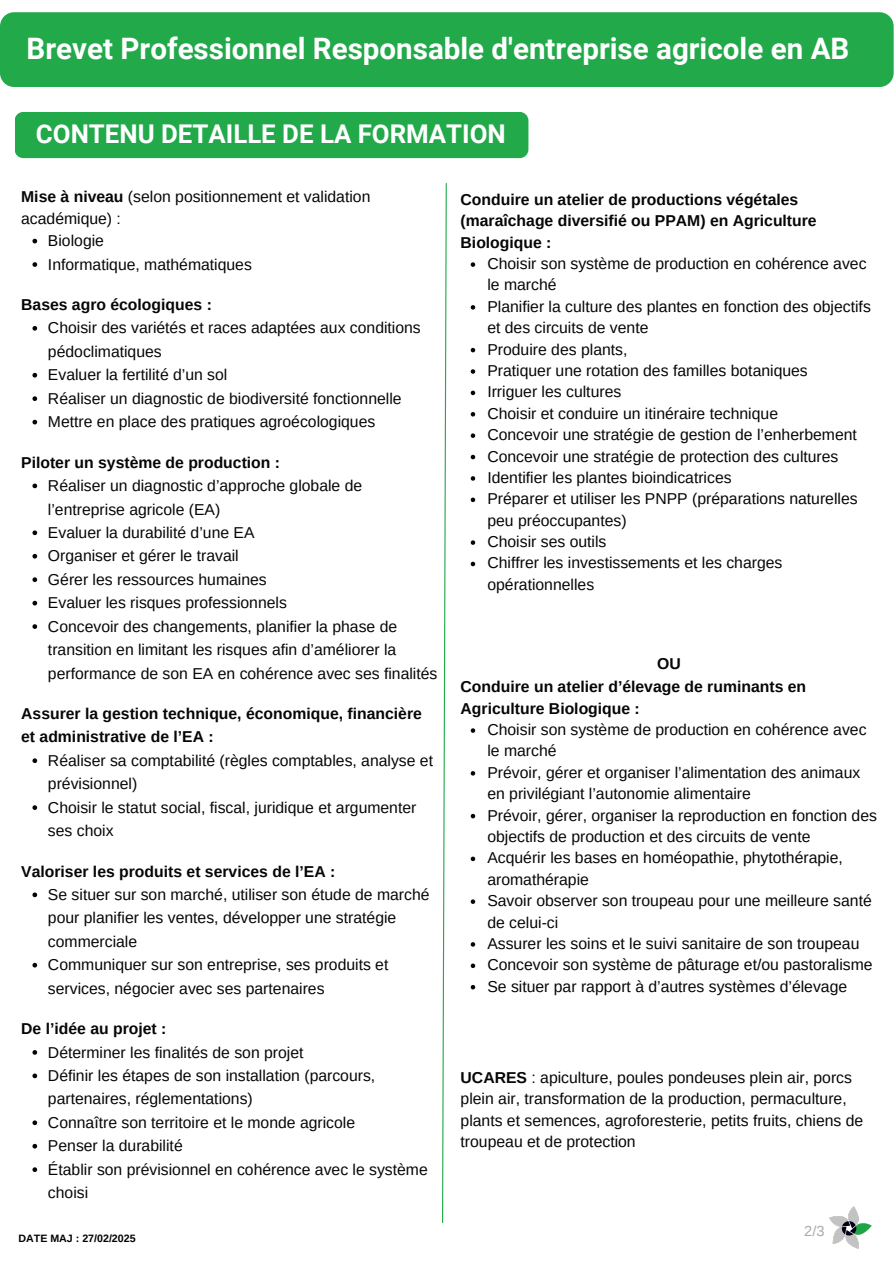
<style>
.page{position:relative;width:894px;height:1264px;background:#fff}
.page>*{position:absolute;margin:0;border:0;box-sizing:border-box;transform-origin:0 0}
.t1{font:700 29.55px "Roboto";color:#fff}
.t2{font:700 25.8px "Roboto";color:#fff}
.t3{font:15.75px/21.3px "Arimo";color:#050606}
.t4{font:700 15.75px/21.3px "Arimo";color:#050606}
.t5{font:14.55px "Arimo";color:#a8a9ad}
.t6{font:700 10.65px "Arimo";color:#000}
.s1{font-weight:700}
</style>
<div class="page">
<div style="left:15px;top:112px;width:513px;height:46px;background:#21a94a;border-radius:9px"></div>
<img style="left:829px;top:1206px;width:42px;height:43px">
<svg style="left:32px;top:239px;width:5px;height:4px"></svg>
<svg style="left:32px;top:262px;width:5px;height:5px"></svg>
<svg style="left:32px;top:326px;width:5px;height:5px"></svg>
<svg style="left:32px;top:373px;width:5px;height:4px"></svg>
<svg style="left:32px;top:396px;width:5px;height:5px"></svg>
<svg style="left:32px;top:420px;width:5px;height:4px"></svg>
<svg style="left:32px;top:483px;width:5px;height:5px"></svg>
<svg style="left:32px;top:530px;width:5px;height:5px"></svg>
<svg style="left:32px;top:554px;width:5px;height:4px"></svg>
<svg style="left:32px;top:577px;width:5px;height:5px"></svg>
<svg style="left:32px;top:601px;width:5px;height:4px"></svg>
<svg style="left:32px;top:624px;width:5px;height:5px"></svg>
<svg style="left:32px;top:758px;width:5px;height:5px"></svg>
<svg style="left:32px;top:805px;width:5px;height:5px"></svg>
<svg style="left:32px;top:892px;width:5px;height:5px"></svg>
<svg style="left:32px;top:962px;width:5px;height:5px"></svg>
<svg style="left:32px;top:1050px;width:5px;height:4px"></svg>
<svg style="left:32px;top:1073px;width:5px;height:5px"></svg>
<svg style="left:32px;top:1120px;width:5px;height:5px"></svg>
<svg style="left:32px;top:1143px;width:5px;height:5px"></svg>
<svg style="left:32px;top:1167px;width:5px;height:4px"></svg>
<svg style="left:470px;top:262px;width:5px;height:5px"></svg>
<svg style="left:470px;top:305px;width:5px;height:4px"></svg>
<svg style="left:470px;top:348px;width:5px;height:4px"></svg>
<svg style="left:470px;top:369px;width:5px;height:5px"></svg>
<svg style="left:470px;top:390px;width:5px;height:5px"></svg>
<svg style="left:470px;top:412px;width:5px;height:4px"></svg>
<svg style="left:470px;top:433px;width:5px;height:5px"></svg>
<svg style="left:470px;top:455px;width:5px;height:4px"></svg>
<svg style="left:470px;top:476px;width:5px;height:4px"></svg>
<svg style="left:470px;top:497px;width:5px;height:5px"></svg>
<svg style="left:470px;top:540px;width:5px;height:5px"></svg>
<svg style="left:470px;top:561px;width:5px;height:5px"></svg>
<svg style="left:470px;top:728px;width:5px;height:4px"></svg>
<svg style="left:470px;top:771px;width:5px;height:4px"></svg>
<svg style="left:470px;top:813px;width:5px;height:5px"></svg>
<svg style="left:470px;top:856px;width:5px;height:5px"></svg>
<svg style="left:470px;top:899px;width:5px;height:4px"></svg>
<svg style="left:470px;top:942px;width:5px;height:4px"></svg>
<svg style="left:470px;top:963px;width:5px;height:5px"></svg>
<svg style="left:470px;top:985px;width:5px;height:4px"></svg>
<div style="left:0;top:12px;width:893px;height:75px;background:#21a94a;border-radius:14px"></div>
<svg style="left:442px;top:183px;width:5px;height:1040px"></svg>
<p class="t1" style="left:27px;top:31px;width:824px">Brevet Professionnel Responsable d'entreprise agricole en AB</p>
<p class="t2" style="left:36px;top:119px;width:471px">CONTENU DETAILLE DE LA FORMATION</p>
<h2 class="t3" style="left:21px;top:186px;width:350px"><span class="s1">Mise à niveau</span> (selon positionnement et validation académique) :</h2>
<h4 class="t3" style="left:48px;top:230px;width:57px">Biologie</h4>
<p class="t3" style="left:48px;top:253px;width:205px">Informatique, mathématiques</p>
<p class="t4" style="left:21px;top:294px;width:192px">Bases agro écologiques :</p>
<h3 class="t3" style="left:48px;top:316px;width:374px;line-height:23.4px">Choisir des variétés et races adaptées aux conditions pédoclimatiques</h3>
<p class="t3" style="left:48px;top:364px;width:181px">Evaluer la fertilité d’un sol</p>
<p class="t3" style="left:48px;top:388px;width:355px">Réaliser un diagnostic de biodiversité fonctionnelle</p>
<p class="t3" style="left:48px;top:411px;width:329px">Mettre en place des pratiques agroécologiques</p>
<p class="t4" style="left:21px;top:451px;width:260px">Piloter un système de production :</p>
<h3 class="t3" style="left:48px;top:474px;width:315px;line-height:23.4px">Réaliser un diagnostic d’approche globale de l’entreprise agricole (EA)</h3>
<p class="t3" style="left:48px;top:522px;width:208px">Evaluer la durabilité d’une EA</p>
<p class="t3" style="left:48px;top:545px;width:192px">Organiser et gérer le travail</p>
<p class="t3" style="left:48px;top:568px;width:220px">Gérer les ressources humaines</p>
<p class="t3" style="left:48px;top:592px;width:240px">Evaluer les risques professionnels</p>
<p class="t3" style="left:48px;top:614px;width:391px;line-height:23.4px">Concevoir des changements, planifier la phase de transition en limitant les risques afin d’améliorer la performance de son EA en cohérence avec ses finalités</p>
<p class="t4" style="left:21px;top:701px;width:402px;line-height:23.4px">Assurer la gestion technique, économique, financière et administrative de l’EA :</p>
<h3 class="t3" style="left:48px;top:748px;width:386px;line-height:23.4px">Réaliser sa comptabilité (règles comptables, analyse et prévisionnel)</h3>
<p class="t3" style="left:48px;top:795px;width:370px;line-height:23.4px">Choisir le statut social, fiscal, juridique et argumenter ses choix</p>
<p class="t4" style="left:21px;top:860px;width:315px">Valoriser les produits et services de l’EA :</p>
<h3 class="t3" style="left:48px;top:882px;width:383px;line-height:23.4px">Se situer sur son marché, utiliser son étude de marché pour planifier les ventes, développer une stratégie commerciale</h3>
<p class="t3" style="left:48px;top:953px;width:342px;line-height:23.4px">Communiquer sur son entreprise, ses produits et services, négocier avec ses partenaires</p>
<p class="t4" style="left:21px;top:1018px;width:147px">De l’idée au projet :</p>
<h3 class="t3" style="left:48px;top:1041px;width:257px">Déterminer les finalités de son projet</h3>
<p class="t3" style="left:48px;top:1063px;width:329px;line-height:23.4px">Définir les étapes de son installation (parcours, partenaires, réglementations)</p>
<p class="t3" style="left:48px;top:1111px;width:308px">Connaître son territoire et le monde agricole</p>
<p class="t3" style="left:48px;top:1135px;width:136px">Penser la durabilité</p>
<p class="t3" style="left:48px;top:1157px;width:381px;line-height:23.4px">Établir son prévisionnel en cohérence avec le système choisi</p>
<h4 class="t6" style="left:18px;top:1232px;width:119px">DATE MAJ : 27/02/2025</h4>
<p class="t4" style="left:460px;top:189px;width:357px">Conduire un atelier de productions végétales (maraîchage diversifié ou PPAM) en Agriculture<br>Biologique :</p>
<p class="t3" style="left:487px;top:253px;width:380px">Choisir son système de production en cohérence avec le marché</p>
<h3 class="t3" style="left:487px;top:296px;width:385px">Planifier la culture des plantes en fonction des objectifs et des circuits de vente</h3>
<p class="t3" style="left:487px;top:338px;width:141px">Produire des plants,</p>
<p class="t3" style="left:487px;top:360px;width:322px">Pratiquer une rotation des familles botaniques</p>
<p class="t3" style="left:487px;top:381px;width:135px">Irriguer les cultures</p>
<p class="t3" style="left:487px;top:402px;width:292px">Choisir et conduire un itinéraire technique</p>
<p class="t3" style="left:487px;top:424px;width:371px">Concevoir une stratégie de gestion de l’enherbement</p>
<p class="t3" style="left:487px;top:445px;width:352px">Concevoir une stratégie de protection des cultures</p>
<p class="t3" style="left:487px;top:467px;width:246px">Identifier les plantes bioindicatrices</p>
<p class="t3" style="left:487px;top:488px;width:372px">Préparer et utiliser les PNPP (préparations naturelles peu préoccupantes)</p>
<p class="t3" style="left:487px;top:531px;width:120px">Choisir ses outils</p>
<p class="t3" style="left:487px;top:552px;width:296px">Chiffrer les investissements et les charges opérationnelles</p>
<p class="t4" style="left:460px;top:651px;width:347px;line-height:23.7px;text-indent:197px">OU<br>Conduire un atelier d’élevage de ruminants en</p>
<p class="t4" style="left:460px;top:697px;width:181px">Agriculture Biologique :</p>
<p class="t3" style="left:487px;top:719px;width:380px">Choisir son système de production en cohérence avec le marché</p>
<h3 class="t3" style="left:487px;top:761px;width:374px">Prévoir, gérer et organiser l’alimentation des animaux en privilégiant l’autonomie alimentaire</h3>
<p class="t3" style="left:487px;top:804px;width:391px">Prévoir, gérer, organiser la reproduction en fonction des objectifs de production et des circuits de vente</p>
<p class="t3" style="left:487px;top:847px;width:357px">Acquérir les bases en homéopathie, phytothérapie, aromathérapie</p>
<p class="t3" style="left:487px;top:890px;width:386px">Savoir observer son troupeau pour une meilleure santé de celui-ci</p>
<p class="t3" style="left:487px;top:932px;width:373px">Assurer les soins et le suivi sanitaire de son troupeau</p>
<p class="t3" style="left:487px;top:954px;width:386px">Concevoir son système de pâturage et/ou pastoralisme</p>
<p class="t3" style="left:487px;top:975px;width:361px">Se situer par rapport à d’autres systèmes d’élevage</p>
<p class="t3" style="left:460px;top:1066px;width:404px"><span class="s1">UCARES</span> : apiculture, poules pondeuses plein air, porcs plein air, transformation de la production, permaculture, plants et semences, agroforesterie, petits fruits, chiens de troupeau et de protection</p>
<h1 class="t5" style="left:804px;top:1222px;width:22px">2/3</h1>
</div>
